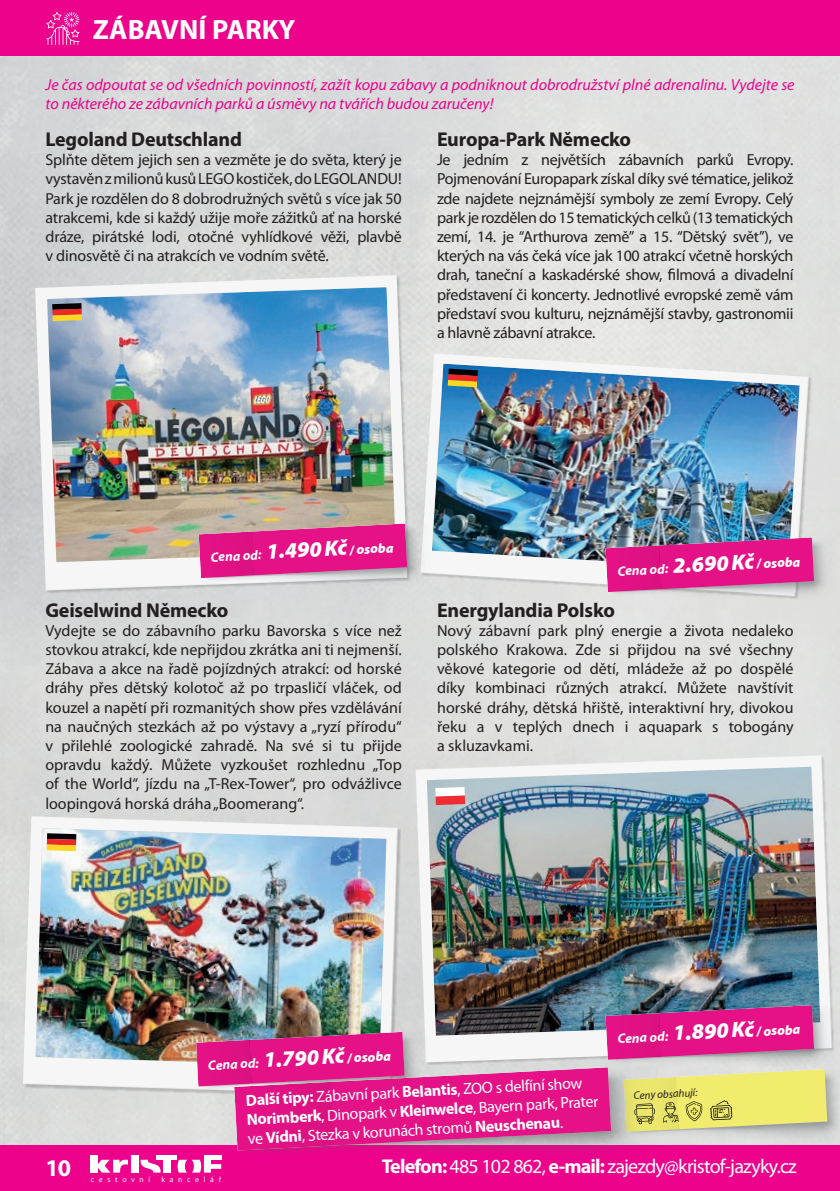
<style>
.page{position:relative;width:840px;height:1191px;background:#fff}
.page>*{position:absolute;margin:0;border:0;box-sizing:border-box;transform-origin:0 0}
.t1{font:700 28px "Myriad Pro";color:#fff}
.t2{font:700 24px "Myriad Pro";color:#fff}
.t3{font:700 20px "Myriad Pro";letter-spacing:-.01em;color:#231f20}
.t4{font:20px "Myriad Pro";letter-spacing:-.04em;color:#fff}
.t5{font:16px/19.2px "Myriad Pro";letter-spacing:-.01em;color:#231f20;text-align:justify}
.t6{font:italic 16px/19.2px "Myriad Pro";color:#ed028c}
.t7{font:16px/19.2px "Myriad Pro";color:#fff}
.t8{font:italic 700 13.6px "Myriad Pro";color:#fff}
.t9{font:italic 11px "Myriad Pro";color:#231f20}
.t10{font:7.8px "Myriad Pro";letter-spacing:.6em;color:#fff}
.s1{font-weight:900;font-size:22px}
.s2{font-weight:900}
.s3{font-weight:700}
</style>
<div class="page">
<img style="left:0;top:55px;width:839px;height:1090px">
<div style="left:0;top:0;width:839px;height:55px;background:#ed028c"></div>
<div style="left:0;top:1145px;width:839px;height:46px;background:#ed028c"></div>
<svg style="left:46px;top:12px;width:33px;height:33px"></svg>
<img style="left:4px;top:244px;width:435px;height:363px">
<img style="left:0;top:785px;width:196px;height:327px">
<img style="left:394px;top:326px;width:441px;height:285px">
<svg style="left:605px;top:536px;width:234px;height:68px;background:#d35ea1"></svg>
<svg style="left:198px;top:522px;width:234px;height:68px;background:#da62a2"></svg>
<div style="left:91px;top:1155px;width:7px;height:17px;background:#fff"></div>
<hr style="left:156px;top:1155px;width:21px;height:4px;background:#fff">
<hr style="left:204px;top:1155px;width:17px;height:4px;background:#fff">
<svg style="left:98px;top:1155px;width:62px;height:17px"></svg>
<div style="left:163px;top:1159px;width:7px;height:13px;background:#fff"></div>
<svg style="left:177px;top:1159px;width:44px;height:13px"></svg>
<svg style="left:237px;top:1150px;width:365px;height:3px"></svg>
<img style="left:196px;top:724px;width:643px;height:426px">
<svg style="left:52px;top:303px;width:30px;height:18px"></svg>
<svg style="left:47px;top:833px;width:29px;height:18px"></svg>
<svg style="left:447px;top:368px;width:30px;height:19px"></svg>
<h1 class="t1" style="left:93px;top:11px;width:204px">ZÁBAVNÍ PARKY</h1>
<p class="t6" style="left:45px;top:75px;width:750px">Je čas odpoutat se od všedních povinností, zažít kopu zábavy a podniknout dobrodružství plné adrenalinu. Vydejte se to některého ze zábavních parků a úsměvy na tvářích budou zaručeny!</p>
<p class="t3" style="left:45px;top:126px;width:198px">Legoland Deutschland</p>
<p class="t5" style="left:45px;top:150px;width:358px">Splňte dětem jejich sen a vezměte je do světa, který je vystavěnzmilionůkusůLEGOkostiček,doLEGOLANDU!<br>Park je rozdělen do 8 dobrodružných světů s více jak 50 atrakcemi, kde si každý užije moře zážitků ať na horské dráze, pirátské lodi, otočné vyhlídkové věži, plavbě v dinosvětě či na atrakcích ve vodním světě.</p>
<p class="t3" style="left:437px;top:126px;width:195px">Europa-Park Německo</p>
<p class="t5" style="left:437px;top:150px;width:358px">Je jedním z největších zábavních parků Evropy.<br>Pojmenování Europapark získal díky své tématice, jelikož zde najdete nejznámější symboly ze zemí Evropy. Celý park jerozdělendo15tematickýchcelků(13tematických zemí, 14. je “Arthurova země” a 15. “Dětský svět”), ve kterých na vás čeká více jak 100 atrakcí včetně horských drah, taneční a kaskadérské show, filmová a divadelní představení či koncerty. Jednotlivé evropské země vám představí svou kulturu, nejznámější stavby, gastronomii a hlavně zábavní atrakce.</p>
<p class="t8" style="left:210px;top:548px;width:184px;rotate:-3deg">Cena od: <span class="s1">1.490Kč</span> <span class="s2">/ osoba</span></p>
<p class="t3" style="left:45px;top:596px;width:184px">Geiselwind Německo</p>
<p class="t5" style="left:45px;top:621px;width:358px">Vydejte se do zábavního parku Bavorska s více než stovkou atrakcí, kde nepřijdou zkrátka ani ti nejmenší.<br>Zábava a akce na řadě pojízdných atrakcí: od horské dráhy přes dětský kolotoč až po trpasličí vláček, od kouzel a napětí při rozmanitých show přes vzdělávání na naučných stezkách až po výstavy a „ryzí přírodu“ v přilehlé zoologické zahradě. Na své si tu přijde opravdu každý. Můžete vyzkoušet rozhlednu „Top of the World“, jízdu na „T-Rex-Tower“, pro odvážlivce loopingová horská dráha„Boomerang“.</p>
<p class="t8" style="left:616px;top:562px;width:184px;rotate:-3deg">Cena od: <span class="s1">2.690Kč</span> <span class="s2">/ osoba</span></p>
<p class="t3" style="left:437px;top:596px;width:179px">Energylandia Polsko</p>
<p class="t5" style="left:437px;top:621px;width:358px">Nový zábavní park plný energie a života nedaleko polského Krakowa. Zde si přijdou na své všechny věkové kategorie od dětí, mládeže až po dospělé díky kombinaci různých atrakcí. Můžete navštívit horské dráhy, dětská hřiště, interaktivní hry, divokou řeku a v teplých dnech i aquapark s tobogány a skluzavkami.</p>
<p class="t8" style="left:207px;top:1056px;width:184px;rotate:-3deg">Cena od: <span class="s1">1.790Kč</span> <span class="s2">/ osoba</span></p>
<p class="t8" style="left:616px;top:1030px;width:184px;rotate:-3deg">Cena od: <span class="s1">1.890Kč</span> <span class="s2">/ osoba</span></p>
<h2 class="t2" style="left:45px;top:1152px;width:27px">10</h2>
<p class="t10" style="left:91px;top:1175px;width:61px">cestovní</p>
<p class="t10" style="left:161px;top:1175px;width:61px">kancelář</p>
<p class="t7" style="left:245px;top:1091px;width:353px;rotate:-3deg"><span class="s3">Další tipy:</span> Zábavní park <span class="s3">Belantis</span>, ZOO s delfíní show<br><span class="s3">Norimberk</span>, Dinopark v <span class="s3">Kleinwelce</span>, Bayern park, Prater ve <span class="s3">Vídni</span>, Stezka v korunách stromů <span class="s3">Neuschenau</span>.</p>
<p class="t4" style="left:381px;top:1155px;width:416px"><span class="s3">Telefon:</span> 485 102 862, <span class="s3">e-mail:</span> zajezdy@kristof-jazyky.cz</p>
<p class="t9" style="left:633px;top:1089px;width:65px;rotate:-3deg">Ceny obsahují:</p>
</div>
